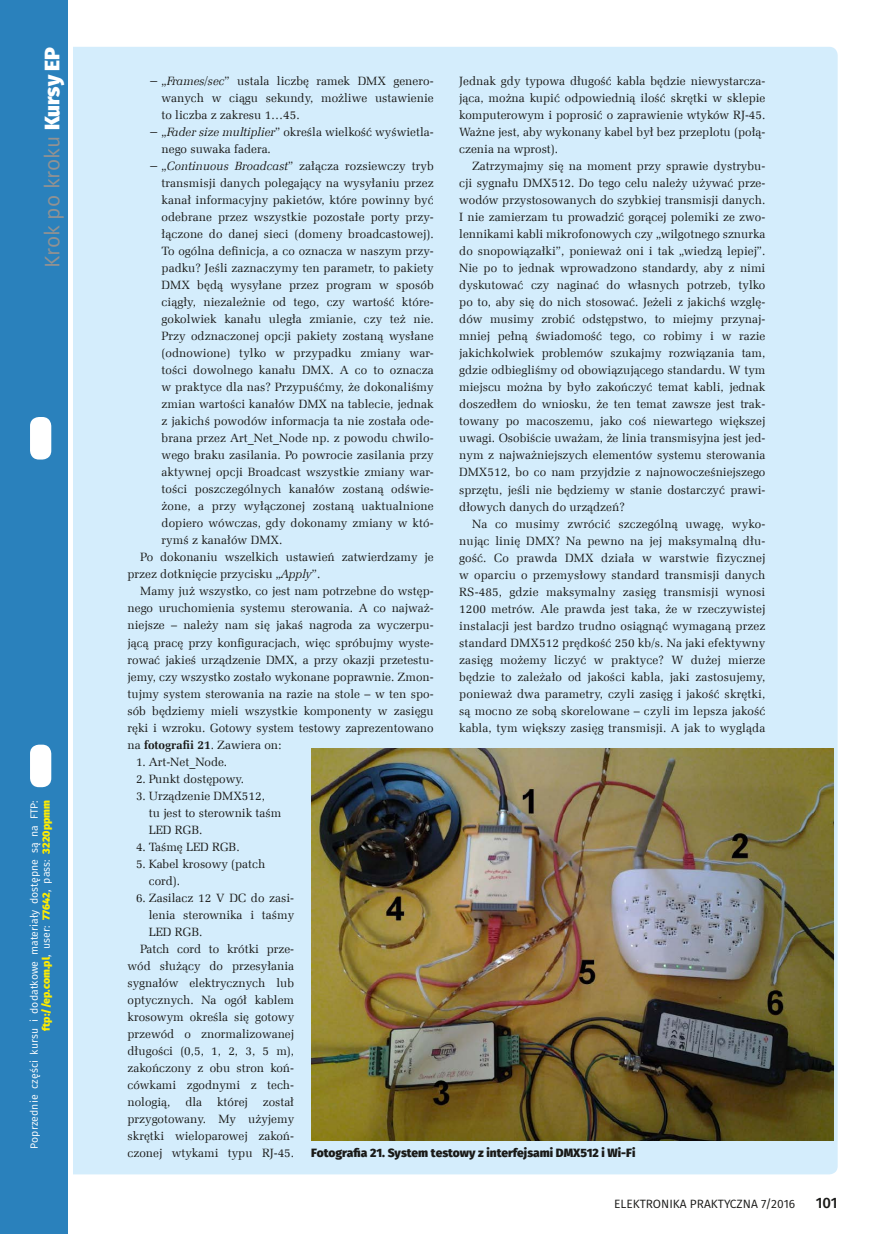
<style>
.page{position:relative;width:893px;height:1234px;background:#fff}
.page>*{position:absolute;margin:0;border:0;box-sizing:border-box;transform-origin:0 0}
.t1{font:21px "Fira Sans";color:#929292}
.t2{font:500 15px "Fira Sans";color:#1a1a18}
.t3{font:12px/17px "Zapf Ellipt EU";color:#1a1a18;text-align:justify}
.t4{font:800 12px "Fira Sans";color:#1a1a18}
.t5{font:12px "Fira Sans";color:#1a1a18}
.t6{font:10.5px/12px "Fira Sans";letter-spacing:.005em;color:#fff;text-align:right}
.s1{font-weight:800;color:#fff}
.s2{font-weight:800;color:#ffed00}
.s3{font-style:italic}
.s4{font-weight:700}
</style>
<div class="page">
<div style="left:60px;top:47px;width:778px;height:1127px;background:#d4edfc;border-radius:9px"></div>
<div style="left:0;top:0;width:68px;height:1233px;background:#2a81bc"></div>
<div style="left:30px;top:417px;width:21px;height:42px;background:#fff;border-radius:9px"></div>
<div style="left:30px;top:744px;width:21px;height:43px;background:#fff;border-radius:9px"></div>
<hr style="left:68px;top:0;width:4px;height:1233px;background:#fff">
<img style="left:311px;top:748px;width:522px;height:392px">
<h1 class="t1" style="left:37px;top:268px;width:223px;rotate:-90deg">Krok po kroku <span class="s1">Kursy EP</span></h1>
<p class="t6" style="left:28px;top:1148px;width:350px;rotate:-90deg">Poprzednie części kursu i dodatkowe materiały dostępne są na FTP: <span class="s2">ftp://ep.com.pl</span>, user: <span class="s2">77642</span>, pass: <span class="s2">3220ppmm</span></p>
<p class="t3" style="left:149px;top:73px;width:286px">− „<span class="s3">Frames/sec</span>” ustala liczbę ramek DMX genero-</p>
<p class="t3" style="left:162px;top:90px;width:274px">wanych w ciągu sekundy, możliwe ustawienie</p>
<p class="t3" style="left:162px;top:107px;width:140px">to liczba z zakresu 1…45.</p>
<p class="t3" style="left:149px;top:124px;width:286px">− „<span class="s3">Fader size multiplier</span>” określa wielkość wyświetla-</p>
<p class="t3" style="left:162px;top:141px;width:111px">nego suwaka fadera.</p>
<p class="t3" style="left:149px;top:158px;width:286px">− „<span class="s3">Continuous Broadcast</span>” załącza rozsiewczy tryb</p>
<p class="t3" style="left:162px;top:175px;width:274px">transmisji danych polegający na wysyłaniu przez</p>
<p class="t3" style="left:162px;top:192px;width:274px">kanał informacyjny pakietów, które powinny być</p>
<p class="t3" style="left:162px;top:209px;width:274px">odebrane przez wszystkie pozostałe porty przy-</p>
<p class="t3" style="left:162px;top:226px;width:274px">łączone do danej sieci (domeny broadcastowej).</p>
<p class="t3" style="left:162px;top:243px;width:274px">To ogólna definicja, a co oznacza w naszym przy-</p>
<p class="t3" style="left:162px;top:260px;width:274px">padku? Jeśli zaznaczymy ten parametr, to pakiety</p>
<p class="t3" style="left:162px;top:277px;width:274px">DMX będą wysyłane przez program w sposób</p>
<p class="t3" style="left:162px;top:294px;width:274px">ciągły, niezależnie od tego, czy wartość które-</p>
<p class="t3" style="left:162px;top:311px;width:274px">gokolwiek kanału uległa zmianie, czy też nie.</p>
<p class="t3" style="left:162px;top:328px;width:274px">Przy odznaczonej opcji pakiety zostaną wysłane</p>
<p class="t3" style="left:162px;top:345px;width:274px">(odnowione) tylko w przypadku zmiany war-</p>
<p class="t3" style="left:162px;top:362px;width:274px">tości dowolnego kanału DMX. A co to oznacza</p>
<p class="t3" style="left:162px;top:379px;width:274px">w praktyce dla nas? Przypuśćmy, że dokonaliśmy</p>
<p class="t3" style="left:162px;top:396px;width:274px">zmian wartości kanałów DMX na tablecie, jednak</p>
<p class="t3" style="left:162px;top:413px;width:274px">z jakichś powodów informacja ta nie została ode-</p>
<p class="t3" style="left:162px;top:430px;width:274px">brana przez Art_Net_Node np. z powodu chwilo-</p>
<p class="t3" style="left:162px;top:447px;width:274px">wego braku zasilania. Po powrocie zasilania przy</p>
<p class="t3" style="left:162px;top:464px;width:274px">aktywnej opcji Broadcast wszystkie zmiany war-</p>
<p class="t3" style="left:162px;top:481px;width:274px">tości poszczególnych kanałów zostaną odświe-</p>
<p class="t3" style="left:162px;top:498px;width:274px">żone, a przy wyłączonej zostaną uaktualnione</p>
<p class="t3" style="left:162px;top:515px;width:274px">dopiero wówczas, gdy dokonamy zmiany w któ-</p>
<p class="t3" style="left:162px;top:532px;width:122px">rymś z kanałów DMX.</p>
<p class="t3" style="left:140px;top:549px;width:295px">Po dokonaniu wszelkich ustawień zatwierdzamy je</p>
<p class="t3" style="left:128px;top:566px;width:194px">przez dotknięcie przycisku „<span class="s3">Apply</span>”.</p>
<p class="t3" style="left:140px;top:583px;width:295px">Mamy już wszystko, co jest nam potrzebne do wstęp-</p>
<p class="t3" style="left:128px;top:600px;width:308px">nego uruchomienia systemu sterowania. A co najważ-</p>
<p class="t3" style="left:128px;top:617px;width:308px">niejsze – należy nam się jakaś nagroda za wyczerpu-</p>
<p class="t3" style="left:128px;top:634px;width:308px">jącą pracę przy konfiguracjach, więc spróbujmy wyste-</p>
<p class="t3" style="left:128px;top:651px;width:308px">rować jakieś urządzenie DMX, a przy okazji przetestu-</p>
<p class="t3" style="left:128px;top:668px;width:308px">jemy, czy wszystko zostało wykonane poprawnie. Zmon-</p>
<p class="t3" style="left:128px;top:685px;width:308px">tujmy system sterowania na razie na stole – w ten spo-</p>
<p class="t3" style="left:128px;top:702px;width:308px">sób będziemy mieli wszystkie komponenty w zasięgu</p>
<p class="t3" style="left:128px;top:719px;width:308px">ręki i wzroku. Gotowy system testowy zaprezentowano</p>
<p class="t3" style="left:128px;top:736px;width:155px">na <span class="s4">fotografii 21</span>. Zawiera on:</p>
<p class="t3" style="left:136px;top:753px;width:93px">1. Art-Net_Node.</p>
<p class="t3" style="left:136px;top:770px;width:110px">2. Punkt dostępowy.</p>
<p class="t3" style="left:149px;top:787px;width:134px;text-align:left;text-indent:-13px">3. Urządzenie DMX512,<br>tu jest to sterownik taśm<br>LED RGB.</p>
<p class="t3" style="left:136px;top:838px;width:105px">4. Taśmę LED RGB.</p>
<p class="t3" style="left:149px;top:855px;width:118px;text-indent:-13px">5. Kabel krosowy (patch cord).</p>
<p class="t3" style="left:136px;top:889px;width:160px">6. Zasilacz 12 V DC do zasi-</p>
<p class="t3" style="left:149px;top:906px;width:147px">lenia sterownika i taśmy</p>
<p class="t3" style="left:149px;top:923px;width:55px">LED RGB.</p>
<p class="t3" style="left:140px;top:940px;width:155px">Patch cord to krótki prze-</p>
<p class="t3" style="left:128px;top:957px;width:168px">wód służący do przesyłania</p>
<p class="t3" style="left:128px;top:974px;width:168px">sygnałów elektrycznych lub</p>
<p class="t3" style="left:128px;top:991px;width:168px">optycznych. Na ogół kablem</p>
<p class="t3" style="left:128px;top:1008px;width:168px">krosowym określa się gotowy</p>
<p class="t3" style="left:128px;top:1025px;width:168px">przewód o znormalizowanej</p>
<p class="t3" style="left:128px;top:1042px;width:168px">długości (0,5, 1, 2, 3, 5 m),</p>
<p class="t3" style="left:128px;top:1059px;width:168px">zakończony z obu stron koń-</p>
<p class="t3" style="left:128px;top:1076px;width:168px">cówkami zgodnymi z tech-</p>
<p class="t3" style="left:128px;top:1093px;width:168px">nologią, dla której został</p>
<p class="t3" style="left:128px;top:1110px;width:168px">przygotowany. My użyjemy</p>
<p class="t3" style="left:128px;top:1127px;width:168px">skrętki wieloparowej zakoń-</p>
<p class="t3" style="left:128px;top:1144px;width:168px">czonej wtykami typu RJ-45.</p>
<p class="t4" style="left:311px;top:1144px;width:326px">Fotografia 21. System testowy z interfejsami DMX512 i Wi-Fi</p>
<p class="t3" style="left:459px;top:73px;width:308px">Jednak gdy typowa długość kabla będzie niewystarcza&shy;jąca, można kupić odpowiednią ilość skrętki w sklepie komputerowym i poprosić o zaprawienie wtyków RJ-45.<br>Ważne jest, aby wykonany kabel był bez przeplotu (połą&shy;czenia na wprost).</p>
<p class="t3" style="left:459px;top:158px;width:308px;text-indent:13px">Zatrzymajmy się na moment przy sprawie dystrybu&shy;cji sygnału DMX512. Do tego celu należy używać prze&shy;wodów przystosowanych do szybkiej transmisji danych.<br>I nie zamierzam tu prowadzić gorącej polemiki ze zwo&shy;lennikami kabli mikrofonowych czy „wilgotnego sznurka do snopowiązałki”, ponieważ oni i tak „wiedzą lepiej”.<br>Nie po to jednak wprowadzono standardy, aby z nimi dyskutować czy naginać do własnych potrzeb, tylko po to, aby się do nich stosować. Jeżeli z jakichś wzglę&shy;dów musimy zrobić odstępstwo, to miejmy przynaj&shy;mniej pełną świadomość tego, co robimy i w razie jakichkolwiek problemów szukajmy rozwiązania tam, gdzie odbiegliśmy od obowiązującego standardu. W tym miejscu można by było zakończyć temat kabli, jednak doszedłem do wniosku, że ten temat zawsze jest trak&shy;towany po macoszemu, jako coś niewartego większej uwagi. Osobiście uważam, że linia transmisyjna jest jed&shy;nym z najważniejszych elementów systemu sterowania DMX512, bo co nam przyjdzie z najnowocześniejszego sprzętu, jeśli nie będziemy w stanie dostarczyć prawi&shy;dłowych danych do urządzeń?</p>
<p class="t3" style="left:459px;top:515px;width:308px;text-indent:13px">Na co musimy zwrócić szczególną uwagę, wyko&shy;nując linię DMX? Na pewno na jej maksymalną dłu&shy;gość. Co prawda DMX działa w warstwie fizycznej w oparciu o przemysłowy standard transmisji danych RS-485, gdzie maksymalny zasięg transmisji wynosi 1200 metrów. Ale prawda jest taka, że w rzeczywistej instalacji jest bardzo trudno osiągnąć wymaganą przez standard DMX512 prędkość 250 kb/s. Na jaki efektywny zasięg możemy liczyć w praktyce? W dużej mierze będzie to zależało od jakości kabla, jaki zastosujemy, ponieważ dwa parametry, czyli zasięg i jakość skrętki, są mocno ze sobą skorelowane – czyli im lepsza jakość kabla, tym większy zasięg transmisji. A jak to wygląda</p>
<p class="t5" style="left:614px;top:1195px;width:183px">ELEKTRONIKA PRAKTYCZNA 7/2016</p>
<p class="t2" style="left:816px;top:1192px;width:23px">101</p>
</div>
